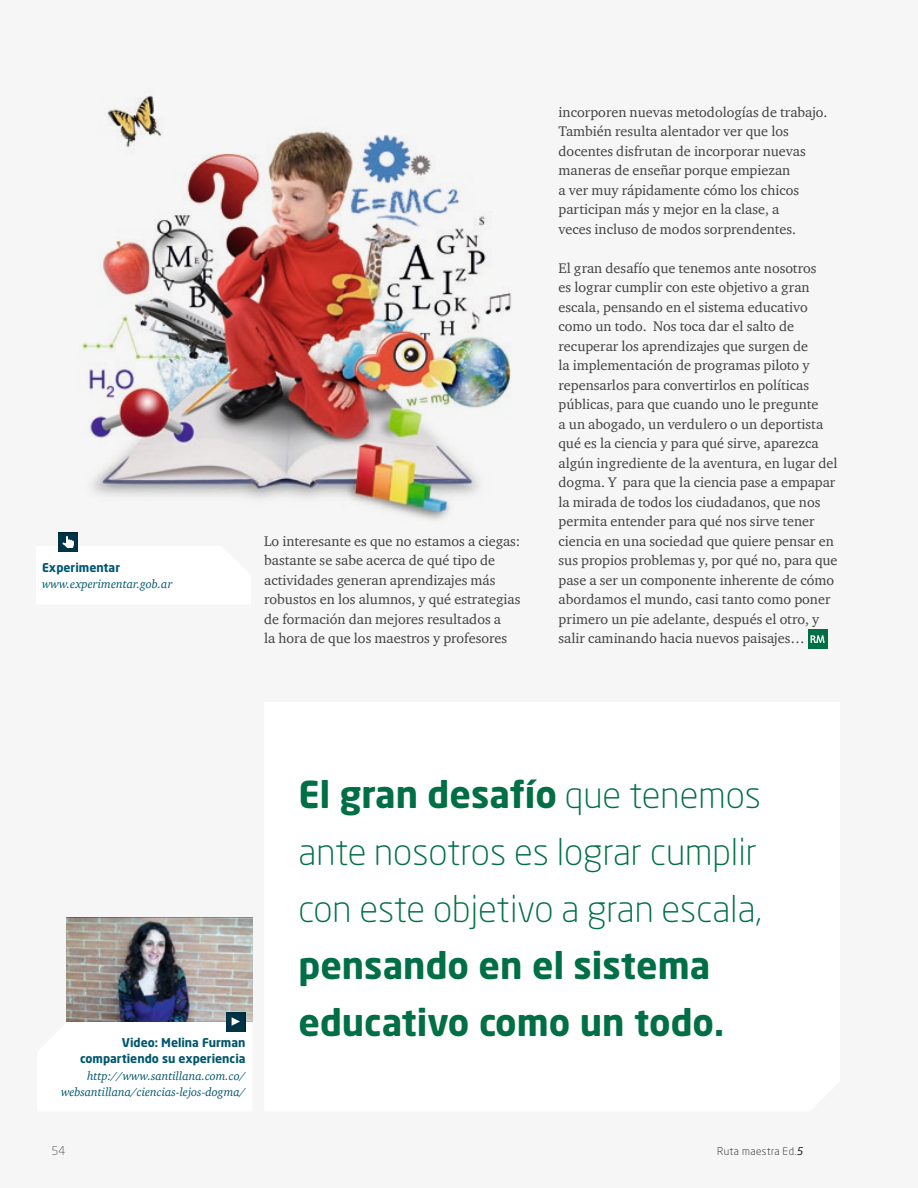
<style>
.page{position:relative;width:918px;height:1188px;background:#f6f6f6}
.page>*{position:absolute;margin:0;border:0;box-sizing:border-box;transform-origin:0 0}
.t1{font:300 36.6px/57.2px "Neo Sans Pro";color:#006f46}
.t2{font:700 36.6px/57.2px "Neo Sans Pro";color:#006f46}
.t3{font:14.25px/19.5px "Charter ITC";color:#414140}
.t4{font:italic 12px/16.5px "Charter ITC";color:#00576f;text-align:right}
.t5{font:700 12px/16.5px "Neo Sans Pro";color:#00576f;text-align:right}
.t6{font:300 12px "Neo Sans Pro";color:#4e4e4d}
.t7{font:300 10.5px "Neo Sans Pro";letter-spacing:.04em;color:#151616}
.s1{font-weight:700}
.s2{font-weight:400;font-style:italic}
</style>
<div class="page">
<div style="left:322px;top:780px;width:6px;height:28px;border:1px solid #fff"></div>
<div style="left:733px;top:895px;width:2px;height:27px;border:1px solid #fff"></div>
<div style="left:556px;top:951px;width:6px;height:28px;border:1px solid #fff"></div>
<div style="left:56px;top:532px;width:22px;height:22px;background:#003245"></div>
<svg style="left:56px;top:536px;width:22px;height:18px"></svg>
<div style="left:808px;top:629px;width:19px;height:20px;background:#006f46"></div>
<svg style="left:811px;top:635px;width:14px;height:8px"></svg>
<img style="left:82px;top:95px;width:429px;height:425px">
<img style="left:67px;top:918px;width:185px;height:99px">
<div style="left:224px;top:1012px;width:22px;height:22px;background:#003346"></div>
<svg style="left:66px;top:1017px;width:186px;height:17px"></svg>
<p class="t5" style="left:42px;top:559px;width:80px">Experimentar</p>
<p class="t4" style="left:42px;top:576px;width:132px">www.experimentar.gob.ar</p>
<p class="t3" style="left:264px;top:531px;width:258px">Lo interesante es que no estamos a ciegas: bastante se sabe acerca de qué tipo de actividades generan aprendizajes más robustos en los alumnos, y qué estrategias de formación dan mejores resultados a<br>la hora de que los maestros y profesores</p>
<p class="t3" style="left:559px;top:102px;width:270px">incorporen nuevas metodologías de trabajo.<br>También resulta alentador ver que los docentes disfrutan de incorporar nuevas maneras de enseñar porque empiezan<br>a ver muy rápidamente cómo los chicos participan más y mejor en la clase, a<br>veces incluso de modos sorprendentes.</p>
<p class="t3" style="left:559px;top:258px;width:280px">El gran desafío que tenemos ante nosotros<br>es lograr cumplir con este objetivo a gran escala, pensando en el sistema educativo como un todo. Nos toca dar el salto de recuperar los aprendizajes que surgen de<br>la implementación de programas piloto y repensarlos para convertirlos en políticas públicas, para que cuando uno le pregunte<br>a un abogado, un verdulero o un deportista qué es la ciencia y para qué sirve, aparezca algún ingrediente de la aventura, en lugar del dogma. Y para que la ciencia pase a empapar la mirada de todos los ciudadanos, que nos permita entender para qué nos sirve tener ciencia en una sociedad que quiere pensar en sus propios problemas y, por qué no, para que pase a ser un componente inherente de cómo abordamos el mundo, casi tanto como poner primero un pie adelante, después el otro, y salir caminando hacia nuevos paisajes…</p>
<p class="t5" style="left:80px;top:1034px;width:167px">Video: Melina Furman compartiendo su experiencia</p>
<p class="t4" style="left:61px;top:1067px;width:186px">http://www.santillana.com.co/ websantillana/ciencias-lejos-dogma/</p>
<h1 class="t1" style="left:298px;top:766px;width:465px"><span class="s1">El gran desafío</span> que tenemos ante nosotros es lograr cumplir con este objetivo a gran escala,</h1>
<h1 class="t2" style="left:298px;top:936px;width:427px">pensando en el sistema educativo como un todo.</h1>
<p class="t6" style="left:52px;top:1144px;width:15px">54</p>
<p class="t7" style="left:717px;top:1144px;width:87px">Ruta maestra Ed.<span class="s2">5</span></p>
</div>
